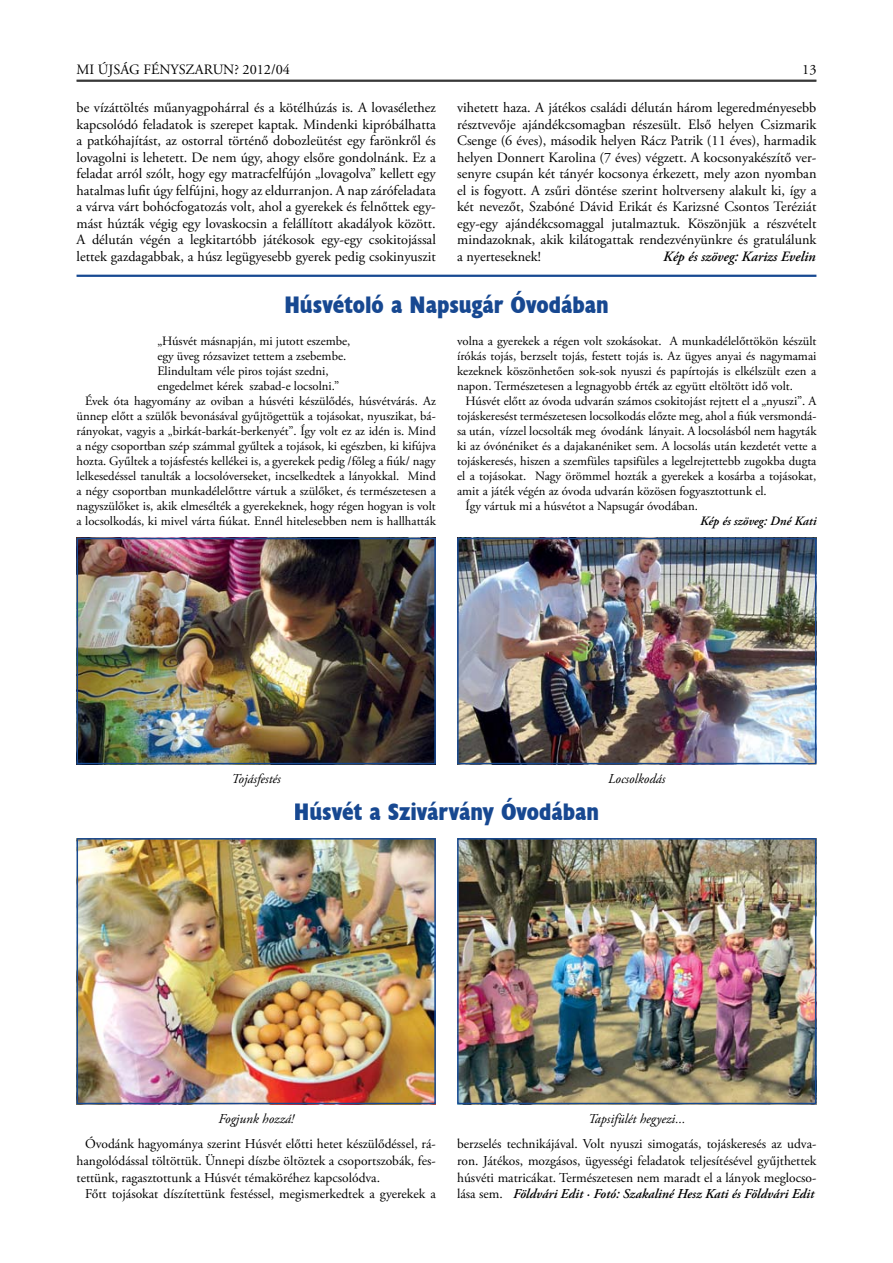
<style>
.page{position:relative;width:893px;height:1263px;background:#fff}
.page>*{position:absolute;margin:0;border:0;box-sizing:border-box;transform-origin:0 0}
.t1{font:24px "Husa HU";color:#174891}
.t2{font:14.25px/16.5px "Adobe Garamond Pro";color:#000;text-align:justify}
.t3{font:italic 600 14.25px "Adobe Garamond Pro";color:#000}
.t4{font:13.5px/16.6px "Adobe Garamond Pro";color:#000;text-align:justify}
.t5{font:italic 13.5px "Adobe Garamond Pro";color:#000}
.t6{font:12.75px/15px "Adobe Garamond Pro";color:#000;text-align:justify}
.t7{font:italic 600 12.75px "Adobe Garamond Pro";color:#000}
.s1{font-weight:600;font-style:italic}
</style>
<div class="page">
<hr style="left:77px;top:80px;width:739px;height:1px;background:#000">
<hr style="left:77px;top:81px;width:739px;height:1px;background:#000">
<hr style="left:77px;top:275px;width:739px;height:2px;background:#174992">
<img style="left:80px;top:541px;width:353px;height:220px">
<div style="left:77px;top:538px;width:359px;height:226px;border:2px solid #174992"></div>
<img style="left:460px;top:541px;width:353px;height:220px">
<div style="left:457px;top:538px;width:359px;height:226px;border:2px solid #174992"></div>
<img style="left:80px;top:841px;width:353px;height:260px">
<div style="left:77px;top:838px;width:359px;height:266px;border:2px solid #174992"></div>
<img style="left:460px;top:841px;width:353px;height:260px">
<div style="left:457px;top:838px;width:359px;height:266px;border:2px solid #174992"></div>
<p class="t2" style="left:77px;top:62px;width:215px">MI ÚJSÁG FÉNYSZARUN? 2012/04</p>
<p class="t2" style="left:802px;top:62px;width:16px">13</p>
<p class="t2" style="left:77px;top:100px;width:361px">be vízáttöltés műanyagpohárral és a kötélhúzás is. A lovasélethez kapcsolódó feladatok is szerepet kaptak. Mindenki kipróbálhatta a patkóhajítást, az ostorral történő dobozleütést egy farönkről és lovagolni is lehetett. De nem úgy, ahogy elsőre gondolnánk. Ez a feladat arról szólt, hogy egy matracfelfújón „lovagolva” kellett egy hatalmas lufit úgy felfújni, hogy az eldurranjon. A nap zárófeladata a várva várt bohócfogatozás volt, ahol a gyerekek és felnőttek egy&shy;mást húzták végig egy lovaskocsin a felállított akadályok között.<br>A délután végén a legkitartóbb játékosok egy-egy csokitojással lettek gazdagabbak, a húsz legügyesebb gyerek pedig csokinyuszit</p>
<p class="t2" style="left:457px;top:100px;width:361px">vihetett haza. A játékos családi délután három legeredményesebb résztvevője ajándékcsomagban részesült. Első helyen Csizmarik Csenge (6 éves), második helyen Rácz Patrik (11 éves), harmadik helyen Donnert Karolina (7 éves) végzett. A kocsonyakészítő ver&shy;senyre csupán két tányér kocsonya érkezett, mely azon nyomban el is fogyott. A zsűri döntése szerint holtverseny alakult ki, így a két nevezőt, Szabóné Dávid Erikát és Karizsné Csontos Teréziát egy-egy ajándékcsomaggal jutalmaztuk. Köszönjük a részvételt mindazoknak, akik kilátogattak rendezvényünkre és gratulálunk a nyerteseknek!</p>
<p class="t3" style="left:663px;top:248px;width:154px">Kép és szöveg: Karizs Evelin</p>
<h1 class="t1" style="left:284px;top:290px;width:326px">Húsvétoló a Napsugár Óvodában</h1>
<p class="t6" style="left:157px;top:334px;width:195px">„Húsvét másnapján, mi jutott eszembe,</p>
<p class="t6" style="left:157px;top:349px;width:190px">egy üveg rózsavizet tettem a zsebembe.</p>
<p class="t6" style="left:157px;top:364px;width:173px">Elindultam véle piros tojást szedni,</p>
<p class="t6" style="left:157px;top:379px;width:184px">engedelmet kérek szabad-e locsolni.”</p>
<p class="t6" style="left:85px;top:394px;width:352px">Évek óta hagyomány az oviban a húsvéti készülődés, húsvétvárás. Az</p>
<p class="t6" style="left:77px;top:409px;width:361px">ünnep előtt a szülők bevonásával gyűjtögettük a tojásokat, nyuszikat, bá-</p>
<p class="t6" style="left:77px;top:424px;width:361px">rányokat, vagyis a „birkát-barkát-berkenyét”. Így volt ez az idén is. Mind</p>
<p class="t6" style="left:77px;top:439px;width:361px">a négy csoportban szép számmal gyűltek a tojások, ki egészben, ki kifújva</p>
<p class="t6" style="left:77px;top:454px;width:361px">hozta. Gyűltek a tojásfestés kellékei is, a gyerekek pedig /főleg a fiúk/ nagy</p>
<p class="t6" style="left:77px;top:469px;width:361px">lelkesedéssel tanulták a locsolóverseket, incselkedtek a lányokkal. Mind</p>
<p class="t6" style="left:77px;top:484px;width:361px">a négy csoportban munkadélelőttre vártuk a szülőket, és természetesen a</p>
<p class="t6" style="left:77px;top:499px;width:361px">nagyszülőket is, akik elmesélték a gyerekeknek, hogy régen hogyan is volt</p>
<p class="t6" style="left:77px;top:514px;width:361px">a locsolkodás, ki mivel várta fiúkat. Ennél hitelesebben nem is hallhatták</p>
<p class="t6" style="left:457px;top:334px;width:361px">volna a gyerekek a régen volt szokásokat. A munkadélelőttökön készült írókás tojás, berzselt tojás, festett tojás is. Az ügyes anyai és nagymamai kezeknek köszönhetően sok-sok nyuszi és papírtojás is elkélszült ezen a napon. Természetesen a legnagyobb érték az együtt eltöltött idő volt.</p>
<p class="t6" style="left:466px;top:394px;width:352px">Húsvét előtt az óvoda udvarán számos csokitojást rejtett el a „nyuszi”. A</p>
<p class="t6" style="left:457px;top:409px;width:361px">tojáskeresést természetesen locsolkodás előzte meg, ahol a fiúk versmondá-</p>
<p class="t6" style="left:457px;top:424px;width:361px">sa után, vízzel locsolták meg óvodánk lányait. A locsolásból nem hagyták</p>
<p class="t6" style="left:457px;top:439px;width:361px">ki az óvónéniket és a dajakanéniket sem. A locsolás után kezdetét vette a</p>
<p class="t6" style="left:457px;top:454px;width:361px">tojáskeresés, hiszen a szemfüles tapsifüles a legelrejtettebb zugokba dugta</p>
<p class="t6" style="left:457px;top:469px;width:361px">el a tojásokat. Nagy örömmel hozták a gyerekek a kosárba a tojásokat,</p>
<p class="t6" style="left:457px;top:484px;width:311px">amit a játék végén az óvoda udvarán közösen fogyasztottunk el.</p>
<p class="t6" style="left:466px;top:499px;width:234px">Így vártuk mi a húsvétot a Napsugár óvodában.</p>
<p class="t7" style="left:700px;top:513px;width:118px">Kép és szöveg: Dné Kati</p>
<p class="t5" style="left:232px;top:770px;width:51px">Tojásfestés</p>
<p class="t5" style="left:608px;top:770px;width:59px">Locsolkodás</p>
<h1 class="t1" style="left:294px;top:797px;width:307px">Húsvét a Szivárvány Óvodában</h1>
<p class="t5" style="left:218px;top:1110px;width:77px">Fogjunk hozzá!</p>
<p class="t5" style="left:588px;top:1110px;width:99px">Tapsifülét hegyezi...</p>
<p class="t4" style="left:77px;top:1136px;width:361px;text-indent:9px">Óvodánk hagyománya szerint Húsvét előtti hetet készülődéssel, rá&shy;hangolódással töltöttük. Ünnepi díszbe öltöztek a csoportszobák, fes&shy;tettünk, ragasztottunk a Húsvét témaköréhez kapcsolódva.</p>
<p class="t4" style="left:85px;top:1186px;width:352px">Főtt tojásokat díszítettünk festéssel, megismerkedtek a gyerekek a</p>
<p class="t4" style="left:457px;top:1136px;width:361px">berzselés technikájával. Volt nyuszi simogatás, tojáskeresés az udva&shy;ron. Játékos, mozgásos, ügyességi feladatok teljesítésével gyűjthettek húsvéti matricákat. Természetesen nem maradt el a lányok meglocso&shy;lása sem. <span class="s1">Földvári Edit · Fotó: Szakaliné Hesz Kati és Földvári Edit</span></p>
</div>
